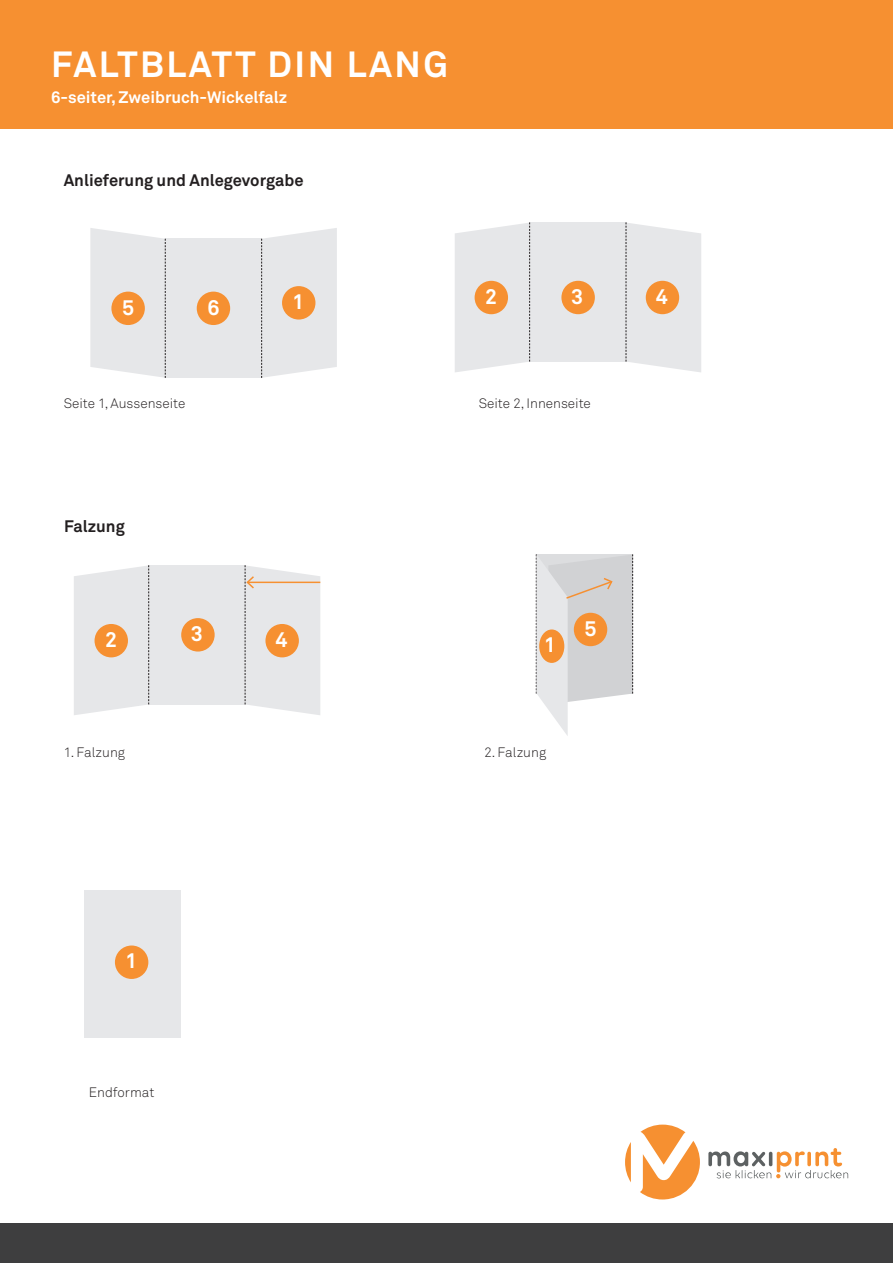
<style>
.page{position:relative;width:893px;height:1263px;background:#fff}
.page>*{position:absolute;margin:0;border:0;box-sizing:border-box;transform-origin:0 0}
.t1{font:700 36px "Akkurat";letter-spacing:.07em;color:#fff}
.t2{font:700 21.15px "Akkurat";color:#fff}
.t3{font:700 16.5px "Akkurat";color:#231f20}
.t4{font:700 16.5px "Akkurat";color:#fff}
.t5{font:300 13.5px "Akkurat";color:#231f20}
</style>
<div class="page">
<div style="left:0;top:0;width:893px;height:128px;background:#f69031"></div>
<div style="left:0;top:1223px;width:893px;height:40px;background:#3e3e3f"></div>
<svg style="left:625px;top:1142px;width:6px;height:40px"></svg>
<svg style="left:640px;top:1124px;width:60px;height:75px"></svg>
<svg style="left:708px;top:1148px;width:140px;height:30px"></svg>
<div style="left:166px;top:239px;width:96px;height:139px;background:#e6e7e9"></div>
<div style="left:530px;top:222px;width:96px;height:140px;background:#e6e7e9"></div>
<div style="left:149px;top:565px;width:96px;height:139px;background:#e6e7e9"></div>
<div style="left:84px;top:890px;width:96px;height:147px;background:#e6e7e9"></div>
<div style="left:561px;top:281px;width:34px;height:33px;background:#f69031;border-radius:50%"></div>
<div style="left:181px;top:618px;width:34px;height:33px;background:#f69031;border-radius:50%"></div>
<svg style="left:90px;top:228px;width:76px;height:150px;background:#e8e1db"></svg>
<svg style="left:455px;top:222px;width:75px;height:150px;background:#e6e6e8"></svg>
<svg style="left:74px;top:565px;width:75px;height:150px;background:#e6e7e8"></svg>
<svg style="left:261px;top:228px;width:76px;height:150px;background:#e5e6e7"></svg>
<svg style="left:626px;top:222px;width:75px;height:150px;background:#e7e8e9"></svg>
<div style="left:115px;top:945px;width:33px;height:34px;background:#f69031;border-radius:50%"></div>
<div style="left:282px;top:286px;width:33px;height:34px;background:#f69031;border-radius:50%"></div>
<div style="left:646px;top:281px;width:33px;height:33px;background:#f69031;border-radius:50%"></div>
<div style="left:475px;top:281px;width:33px;height:33px;background:#f69031;border-radius:50%"></div>
<div style="left:95px;top:624px;width:33px;height:33px;background:#f69031;border-radius:50%"></div>
<div style="left:197px;top:292px;width:33px;height:33px;background:#f69031;border-radius:50%"></div>
<svg style="left:245px;top:565px;width:75px;height:150px;background:#e8e0d9"></svg>
<svg style="left:536px;top:554px;width:97px;height:182px"></svg>
<h1 class="t1" style="left:51px;top:42px;width:399px">FALTBLATT DIN LANG</h1>
<p class="t4" style="left:51px;top:87px;width:238px">6-seiter, Zweibruch-Wickelfalz</p>
<p class="t3" style="left:64px;top:170px;width:241px">Anlieferung und Anlegevorgabe</p>
<h2 class="t2" style="left:122px;top:294px;width:14px">5</h2>
<h2 class="t2" style="left:207px;top:294px;width:14px">6</h2>
<p class="t5" style="left:64px;top:395px;width:123px">Seite 1, Aussenseite</p>
<p class="t3" style="left:64px;top:516px;width:62px">Falzung</p>
<h2 class="t2" style="left:105px;top:626px;width:14px">2</h2>
<h2 class="t2" style="left:191px;top:620px;width:14px">3</h2>
<h2 class="t2" style="left:292px;top:288px;width:14px">1</h2>
<h2 class="t2" style="left:276px;top:626px;width:14px">4</h2>
<h2 class="t2" style="left:485px;top:283px;width:14px">2</h2>
<h2 class="t2" style="left:571px;top:283px;width:14px">3</h2>
<p class="t5" style="left:479px;top:395px;width:114px">Seite 2, Innenseite</p>
<h2 class="t2" style="left:544px;top:632px;width:14px">1</h2>
<h2 class="t2" style="left:579px;top:609px;width:14px">5</h2>
<h2 class="t2" style="left:584px;top:615px;width:14px">5</h2>
<p class="t5" style="left:64px;top:745px;width:63px">1. Falzung</p>
<p class="t5" style="left:484px;top:745px;width:64px">2. Falzung</p>
<h2 class="t2" style="left:656px;top:283px;width:14px">4</h2>
<h2 class="t2" style="left:125px;top:948px;width:14px">1</h2>
<p class="t5" style="left:89px;top:1085px;width:67px">Endformat</p>
</div>
